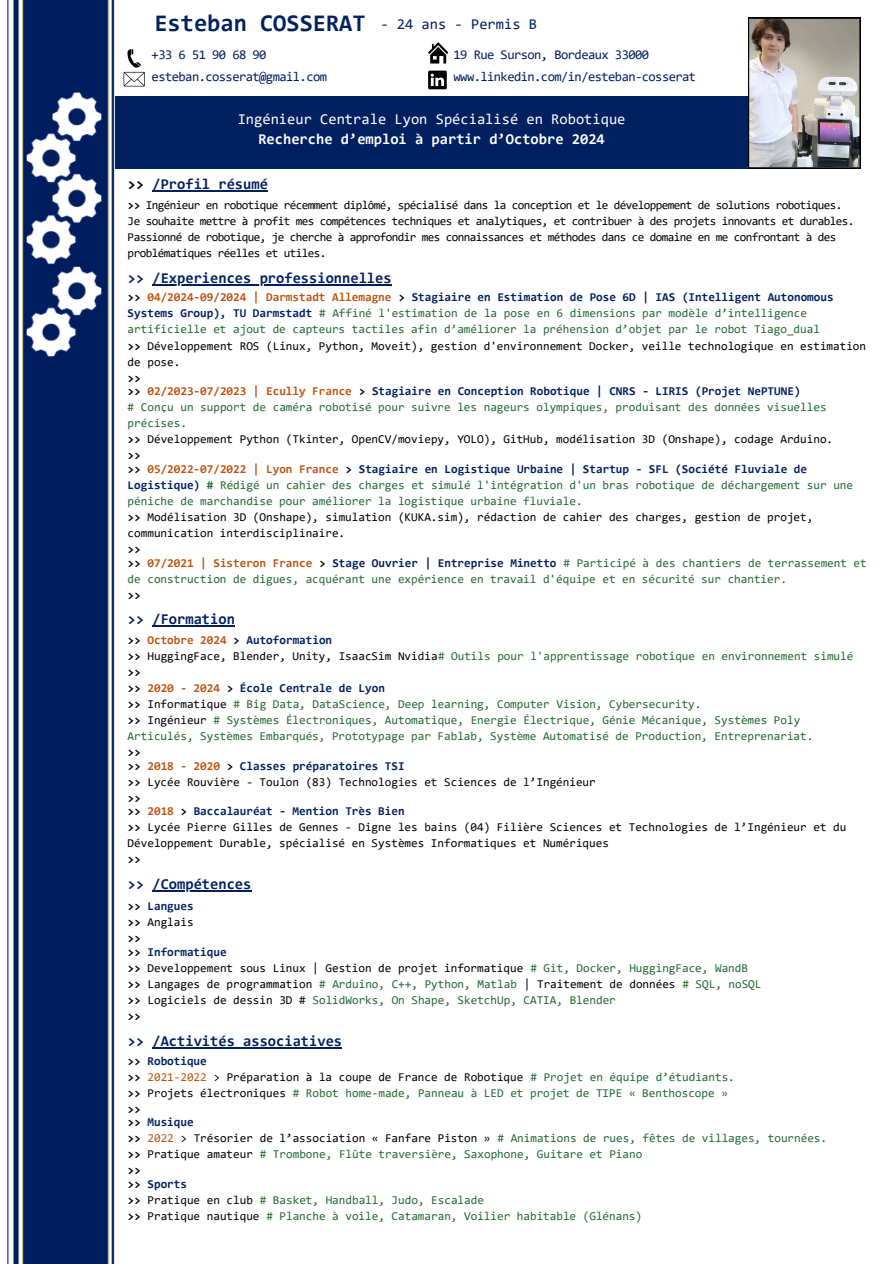
<style>
.page{position:relative;width:894px;height:1264px;background:#fff}
.page>*{position:absolute;margin:0;border:0;box-sizing:border-box;transform-origin:0 0}
.t1{font:700 24px "Consolas";color:#002060}
.t2{font:700 15px "Consolas";color:#002060}
.t3{font:15px/20.2px "Consolas";color:#fff;text-align:center}
.t4{font:15px "Consolas";color:#002060}
.t5{font:13.2px "Consolas";letter-spacing:-.04em;color:#002060}
.t6{font:12px/16px "Consolas";color:#236b31}
.t7{font:12px/16px "Consolas";color:#000}
.t8{font:12px/16px "Consolas";letter-spacing:-.05em;color:#000}
.t9{font:700 12px "Consolas";color:#00205f}
.t10{font:700 12px "Consolas";color:#000}
.s1{font-weight:700}
.s2{color:#000}
.s3{font-weight:700;color:#000}
.s4{font-weight:700;color:#bd5312}
.s5{font-weight:700;color:#00205f}
.s6{color:#bd5312}
.s7{color:#236b31}
</style>
<div class="page">
<img style="left:7px;top:0;width:854px;height:1263px">
<div style="left:115px;top:96px;width:632px;height:72px;background:#002060"></div>
<img style="left:747px;top:18px;width:113px;height:150px">
<svg style="left:124px;top:49px;width:21px;height:37px"></svg>
<svg style="left:428px;top:71px;width:18px;height:18px"></svg>
<svg style="left:428px;top:42px;width:20px;height:22px"></svg>
<hr style="left:152px;top:190px;width:116px;height:2px;background:#002060">
<hr style="left:152px;top:284px;width:239px;height:1px;background:#002060">
<hr style="left:152px;top:625px;width:83px;height:1px;background:#002060">
<hr style="left:152px;top:890px;width:99px;height:1px;background:#002060">
<hr style="left:152px;top:1047px;width:190px;height:1px;background:#002060">
<p class="t1" style="left:154px;top:14px;width:213px">Esteban COSSERAT</p>
<p class="t4" style="left:380px;top:18px;width:158px">- 24 ans - Permis B</p>
<p class="t5" style="left:152px;top:49px;width:116px">+33 6 51 90 68 90</p>
<p class="t5" style="left:152px;top:71px;width:177px">esteban.cosserat@gmail.com</p>
<p class="t5" style="left:453px;top:49px;width:197px">19 Rue Surson, Bordeaux 33000</p>
<p class="t5" style="left:453px;top:71px;width:244px">www.linkedin.com/in/esteban-cosserat</p>
<h1 class="t3" style="left:238px;top:110px;width:389px">Ingénieur Centrale Lyon Spécialisé en Robotique<br><span class="s1">Recherche d’emploi à partir d’Octobre 2024</span></h1>
<p class="t2" style="left:128px;top:178px;width:142px"><span class="s2">&gt;&gt;</span> /Profil résumé</p>
<p class="t8" style="left:128px;top:198px;width:716px"><span class="s1">&gt;&gt;</span> Ingénieur en robotique récemment diplômé, spécialisé dans la conception et le développement de solutions robotiques.</p>
<p class="t8" style="left:128px;top:214px;width:728px">Je souhaite mettre à profit mes compétences techniques et analytiques, et contribuer à des projets innovants et durables.<br>Passionné de robotique, je cherche à approfondir mes connaissances et méthodes dans ce domaine en me confrontant à des problématiques réelles et utiles.</p>
<p class="t2" style="left:128px;top:272px;width:18px">&gt;&gt;</p>
<h3 class="t2" style="left:152px;top:272px;width:241px">/Experiences professionnelles</h3>
<p class="t6" style="left:128px;top:290px;width:707px"><span class="s3">&gt;&gt;</span> <span class="s4">04/2024-09/2024 | Darmstadt Allemagne</span> <span class="s3">&gt;</span> <span class="s5">Stagiaire en Estimation de Pose 6D | IAS (Intelligent Autonomous<br>Systems Group), TU Darmstadt</span> # Affiné l'estimation de la pose en 6 dimensions par modèle d’intelligence artificielle et ajout de capteurs tactiles afin d’améliorer la préhension d’objet par le robot Tiago_dual</p>
<p class="t7" style="left:128px;top:338px;width:739px"><span class="s1">&gt;&gt;</span> Développement ROS (Linux, Python, Moveit), gestion d'environnement Docker, veille technologique en estimation de pose.<br><span class="s1">&gt;&gt;</span></p>
<p class="t9" style="left:128px;top:386px;width:674px"><span class="s2">&gt;&gt;</span> <span class="s6">02/2023-07/2023 | Ecully France</span> <span class="s2">&gt;</span> Stagiaire en Conception Robotique | CNRS - LIRIS (Projet NePTUNE)</p>
<h2 class="t6" style="left:128px;top:400px;width:700px"># Conçu un support de caméra robotisé pour suivre les nageurs olympiques, produisant des données visuelles précises.</h2>
<p class="t7" style="left:128px;top:432px;width:706px"><span class="s1">&gt;&gt;</span> Développement Python (Tkinter, OpenCV/moviepy, YOLO), GitHub, modélisation 3D (Onshape), codage Arduino.</p>
<p class="t10" style="left:128px;top:450px;width:15px">&gt;&gt;</p>
<p class="t6" style="left:128px;top:462px;width:726px"><span class="s3">&gt;&gt;</span> <span class="s4">05/2022-07/2022 | Lyon France</span> <span class="s3">&gt;</span> <span class="s5">Stagiaire en Logistique Urbaine | Startup - SFL (Société Fluviale de<br>Logistique)</span> <span class="s1">#</span> Rédigé un cahier des charges et simulé l'intégration d'un bras robotique de déchargement sur une péniche de marchandise pour améliorer la logistique urbaine fluviale.</p>
<p class="t7" style="left:128px;top:510px;width:687px"><span class="s1">&gt;&gt;</span> Modélisation 3D (Onshape), simulation (KUKA.sim), rédaction de cahier des charges, gestion de projet, communication interdisciplinaire.</p>
<p class="t10" style="left:128px;top:544px;width:15px">&gt;&gt;</p>
<p class="t6" style="left:128px;top:555px;width:740px"><span class="s3">&gt;&gt;</span> <span class="s4">07/2021 | Sisteron France</span> <span class="s3">&gt;</span> <span class="s5">Stage Ouvrier | Entreprise Minetto</span> # Participé à des chantiers de terrassement et de construction de digues, acquérant une expérience en travail d'équipe et en sécurité sur chantier.</p>
<p class="t10" style="left:128px;top:589px;width:15px">&gt;&gt;</p>
<p class="t2" style="left:128px;top:613px;width:109px">&gt;&gt; /Formation</p>
<p class="t9" style="left:128px;top:635px;width:206px"><span class="s2">&gt;&gt;</span> <span class="s6">Octobre 2024</span> <span class="s2">&gt;</span> Autoformation</p>
<p class="t6" style="left:128px;top:649px;width:727px"><span class="s3">&gt;&gt;</span> <span class="s2">HuggingFace, Blender, Unity, IsaacSim Nvidia</span># Outils pour l'apprentissage robotique en environnement simulé</p>
<p class="t10" style="left:128px;top:667px;width:15px">&gt;&gt;</p>
<p class="t9" style="left:128px;top:683px;width:259px"><span class="s2">&gt;&gt;</span> <span class="s6">2020 - 2024</span> <span class="s2">&gt;</span> École Centrale de Lyon</p>
<p class="t6" style="left:128px;top:697px;width:575px"><span class="s3">&gt;&gt;</span> <span class="s2">Informatique</span> # Big Data, DataScience, Deep learning, Computer Vision, Cybersecurity.</p>
<p class="t6" style="left:128px;top:713px;width:687px"><span class="s3">&gt;&gt;</span> <span class="s2">Ingénieur</span> # Systèmes Électroniques, Automatique, Energie Électrique, Génie Mécanique, Systèmes Poly<br>Articulés, Systèmes Embarqués, Prototypage par Fablab, Système Automatisé de Production, Entreprenariat.</p>
<p class="t10" style="left:128px;top:747px;width:15px">&gt;&gt;</p>
<p class="t9" style="left:128px;top:760px;width:278px"><span class="s2">&gt;&gt;</span> <span class="s6">2018 - 2020</span> <span class="s2">&gt;</span> Classes préparatoires TSI</p>
<p class="t7" style="left:128px;top:774px;width:469px"><span class="s1">&gt;&gt;</span> Lycée Rouvière - Toulon (83) Technologies et Sciences de l’Ingénieur</p>
<p class="t10" style="left:128px;top:792px;width:15px">&gt;&gt;</p>
<p class="t9" style="left:128px;top:806px;width:278px"><span class="s2">&gt;&gt;</span> <span class="s6">2018</span> <span class="s2">&gt;</span> Baccalauréat - Mention Très Bien</p>
<p class="t7" style="left:128px;top:820px;width:720px"><span class="s1">&gt;&gt;</span> Lycée Pierre Gilles de Gennes - Digne les bains (04) Filière Sciences et Technologies de l’Ingénieur et du<br>Développement Durable, spécialisé en Systèmes Informatiques et Numériques</p>
<p class="t10" style="left:128px;top:854px;width:15px">&gt;&gt;</p>
<p class="t2" style="left:128px;top:878px;width:18px">&gt;&gt;</p>
<p class="t2" style="left:152px;top:878px;width:100px">/Compétences</p>
<p class="t9" style="left:128px;top:901px;width:67px"><span class="s2">&gt;&gt;</span> Langues</p>
<p class="t7" style="left:128px;top:915px;width:67px"><span class="s1">&gt;&gt;</span> Anglais</p>
<p class="t10" style="left:128px;top:933px;width:15px">&gt;&gt;</p>
<p class="t9" style="left:128px;top:947px;width:100px"><span class="s2">&gt;&gt;</span> Informatique</p>
<p class="t7" style="left:128px;top:961px;width:621px"><span class="s1">&gt;&gt;</span> Developpement sous Linux | Gestion de projet informatique <span class="s7"># Git, Docker, HuggingFace, WandB</span></p>
<p class="t7" style="left:128px;top:977px;width:635px"><span class="s1">&gt;&gt;</span> Langages de programmation <span class="s7"># Arduino, C++, Python, Matlab</span> | Traitement de données <span class="s7"># SQL, noSQL</span></p>
<p class="t6" style="left:128px;top:993px;width:489px"><span class="s3">&gt;&gt;</span> <span class="s2">Logiciels de dessin 3D #</span> SolidWorks, On Shape, SketchUp, CATIA, Blender</p>
<p class="t10" style="left:128px;top:1011px;width:15px">&gt;&gt;</p>
<p class="t2" style="left:128px;top:1034px;width:216px">&gt;&gt; /Activités associatives</p>
<p class="t9" style="left:128px;top:1055px;width:81px"><span class="s2">&gt;&gt;</span> Robotique</p>
<p class="t7" style="left:128px;top:1069px;width:608px"><span class="s1">&gt;&gt;</span> <span class="s6">2021-2022</span> &gt; Préparation à la coupe de France de Robotique <span class="s7"># Projet en équipe d’étudiants.</span></p>
<p class="t6" style="left:128px;top:1085px;width:601px"><span class="s3">&gt;&gt;</span> <span class="s2">Projets électroniques</span> # Robot home-made, Panneau à LED et projet de TIPE « Benthoscope »</p>
<p class="t10" style="left:128px;top:1103px;width:15px">&gt;&gt;</p>
<p class="t9" style="left:128px;top:1117px;width:67px"><span class="s2">&gt;&gt;</span> Musique</p>
<p class="t7" style="left:128px;top:1131px;width:378px"><span class="s1">&gt;&gt;</span> <span class="s6">2022</span> &gt; Trésorier de l’association « Fanfare Piston » <span class="s7">#</span></p>
<p class="t6" style="left:510px;top:1131px;width:318px">Animations de rues, fêtes de villages, tournées.</p>
<p class="t7" style="left:128px;top:1147px;width:206px"><span class="s1">&gt;&gt;</span> Pratique amateur <span class="s7"># Trombone,</span></p>
<p class="t6" style="left:339px;top:1147px;width:305px">Flûte traversière, Saxophone, Guitare et Piano</p>
<p class="t10" style="left:128px;top:1165px;width:15px">&gt;&gt;</p>
<p class="t9" style="left:128px;top:1178px;width:61px"><span class="s2">&gt;&gt;</span> Sports</p>
<p class="t7" style="left:128px;top:1192px;width:140px"><span class="s1">&gt;&gt;</span> Pratique en club <span class="s7">#</span></p>
<p class="t6" style="left:128px;top:1192px;width:516px;text-indent:145px">Basket, Handball, Judo, Escalade<br><span class="s3">&gt;&gt;</span> <span class="s2">Pratique nautique</span> # Planche à voile, Catamaran, Voilier habitable (Glénans)</p>
</div>
